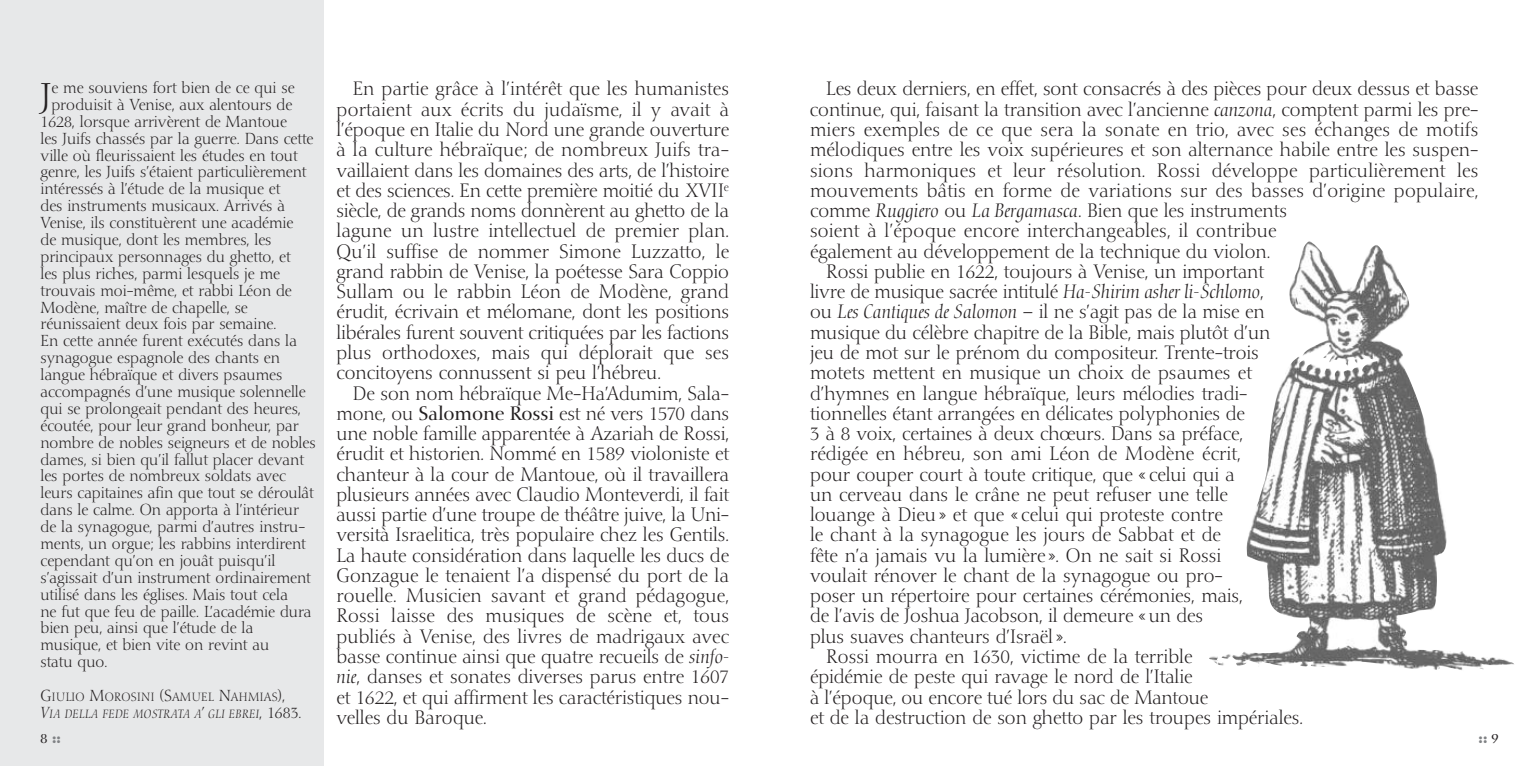
<style>
.page{position:relative;width:1539px;height:766px;background:#fff}
.page>*{position:absolute;margin:0;border:0;box-sizing:border-box;transform-origin:0 0}
.t1{font:300 38.25px "Nofret";color:#231f20}
.t2{font:300 19.12px/20.2px "Nofret";color:#231f20;text-align:justify}
.t3{font:300 15.75px "Nofret";color:#231f20}
.t4{font:700 13.5px "Nofret";color:#808285}
.t5{font:italic 300 11.7px/16.9px "Nofret";letter-spacing:.02em;color:#231f20}
.s1{font-style:normal;font-size:15.75px}
.s2{font-style:normal}
.s3{font-size:15.75px}
.s4{font-weight:400}
.s5{font-style:italic}
.s6{font-weight:400;color:#231f20}
</style>
<div class="page">
<div style="left:0;top:0;width:324px;height:765px;background:#e7e8e9"></div>
<img style="left:1209px;top:241px;width:305px;height:429px">
<h1 class="t1" style="left:40px;top:81px;width:13px">J</h1>
<p class="t3" style="left:51px;top:81px;width:245px">e me souviens fort bien de ce qui se</p>
<p class="t3" style="left:51px;top:98px;width:242px">produisit à Venise, aux alentours de</p>
<p class="t3" style="left:40px;top:115px;width:248px">1628, lorsque arrivèrent de Mantoue</p>
<p class="t3" style="left:40px;top:132px;width:274px">les Juifs chassés par la guerre. Dans cette</p>
<p class="t3" style="left:40px;top:149px;width:259px">ville où fleurissaient les études en tout</p>
<p class="t3" style="left:40px;top:165px;width:268px">genre, les Juifs s’étaient particulièrement</p>
<p class="t3" style="left:40px;top:182px;width:241px">intéressés à l’étude de la musique et</p>
<p class="t3" style="left:40px;top:199px;width:246px">des instruments musicaux. Arrivés à</p>
<p class="t3" style="left:40px;top:216px;width:254px">Venise, ils constituèrent une académie</p>
<p class="t3" style="left:40px;top:233px;width:232px">de musique, dont les membres, les</p>
<p class="t3" style="left:40px;top:250px;width:252px">principaux personnages du ghetto, et</p>
<p class="t3" style="left:40px;top:267px;width:241px">les plus riches, parmi lesquels je me</p>
<p class="t3" style="left:40px;top:284px;width:253px">trouvais moi-même, et rabbi Léon de</p>
<p class="t3" style="left:40px;top:300px;width:209px">Modène, maître de chapelle, se</p>
<p class="t3" style="left:40px;top:317px;width:237px">réunissaient deux fois par semaine.</p>
<p class="t3" style="left:40px;top:334px;width:258px">En cette année furent exécutés dans la</p>
<p class="t3" style="left:40px;top:351px;width:241px">synagogue espagnole des chants en</p>
<p class="t3" style="left:40px;top:368px;width:243px">langue hébraïque et divers psaumes</p>
<p class="t3" style="left:40px;top:385px;width:267px">accompagnés d’une musique solennelle</p>
<p class="t3" style="left:40px;top:402px;width:262px">qui se prolongeait pendant des heures,</p>
<p class="t3" style="left:40px;top:419px;width:260px">écoutée, pour leur grand bonheur, par</p>
<p class="t3" style="left:40px;top:435px;width:277px">nombre de nobles seigneurs et de nobles</p>
<p class="t3" style="left:40px;top:452px;width:265px">dames, si bien qu’il fallut placer devant</p>
<p class="t3" style="left:40px;top:469px;width:247px">les portes de nombreux soldats avec</p>
<p class="t3" style="left:40px;top:486px;width:275px">leurs capitaines afin que tout se déroulât</p>
<p class="t3" style="left:40px;top:503px;width:260px">dans le calme. On apporta à l’intérieur</p>
<p class="t3" style="left:40px;top:520px;width:266px">de la synagogue, parmi d’autres instru-</p>
<p class="t3" style="left:40px;top:537px;width:267px">ments, un orgue; les rabbins interdirent</p>
<p class="t3" style="left:40px;top:554px;width:236px">cependant qu’on en jouât puisqu’il</p>
<p class="t3" style="left:40px;top:570px;width:272px">s’agissait d’un instrument ordinairement</p>
<p class="t3" style="left:40px;top:587px;width:249px">utilisé dans les églises. Mais tout cela</p>
<p class="t3" style="left:40px;top:604px;width:272px">ne fut que feu de paille. L’académie dura</p>
<p class="t3" style="left:40px;top:621px;width:214px">bien peu, ainsi que l’étude de la</p>
<p class="t3" style="left:40px;top:638px;width:230px">musique, et bien vite on revint au</p>
<p class="t3" style="left:40px;top:655px;width:68px">statu quo.</p>
<p class="t5" style="left:40px;top:689px;width:263px"><span class="s1">G</span><span class="s2">IULIO</span> <span class="s1">M</span><span class="s2">OROSINI</span> <span class="s1">(S</span><span class="s2">AMUEL</span> <span class="s1">N</span><span class="s2">AHMIAS</span><span class="s1">),<br></span><span class="s3">V</span>IA DELLA FEDE MOSTRATA A<span class="s3">’</span> GLI EBREI<span class="s1">, 1683.</span></p>
<p class="t2" style="left:336px;top:81px;width:394px;text-indent:16px">En partie grâce à l’intérêt que les humanistes portaient aux écrits du judaïsme, il y avait à l’époque en Italie du Nord une grande ouverture à la culture hébraïque; de nombreux Juifs tra&shy;vaillaient dans les domaines des arts, de l’histoire et des sciences. En cette première moitié du XVII<sup>e </sup>siècle, de grands noms donnèrent au ghetto de la lagune un lustre intellectuel de premier plan.<br>Qu’il suffise de nommer Simone Luzzatto, le grand rabbin de Venise, la poétesse Sara Coppio Sullam ou le rabbin Léon de Modène, grand érudit, écrivain et mélomane, dont les positions libérales furent souvent critiquées par les factions plus orthodoxes, mais qui déplorait que ses concitoyens connussent si peu l’hébreu.</p>
<p class="t2" style="left:336px;top:384px;width:394px;text-indent:16px">De son nom hébraïque Me-Ha’Adumim, Sala&shy;mone, ou <span class="s4">Salomone Rossi</span> est né vers 1570 dans une noble famille apparentée à Azariah de Rossi, érudit et historien. Nommé en 1589 violoniste et chanteur à la cour de Mantoue, où il travaillera plusieurs années avec Claudio Monteverdi, il fait aussi partie d’une troupe de théâtre juive, la Uni&shy;versità Israelitica, très populaire chez les Gentils.<br>La haute considération dans laquelle les ducs de Gonzague le tenaient l’a dispensé du port de la rouelle. Musicien savant et grand pédagogue, Rossi laisse des musiques de scène et, tous publiés à Venise, des livres de madrigaux avec basse continue ainsi que quatre recueils de <span class="s5">sinfo&shy;nie</span>, danses et sonates diverses parus entre 1607 et 1622, et qui affirment les caractéristiques nou&shy;velles du Baroque.</p>
<p class="t2" style="left:826px;top:81px;width:654px">Les deux derniers, en effet, sont consacrés à des pièces pour deux dessus et basse</p>
<p class="t2" style="left:810px;top:101px;width:670px">continue, qui, faisant la transition avec l’ancienne <span class="s5">canzona</span>, comptent parmi les pre-</p>
<p class="t2" style="left:810px;top:121px;width:670px">miers exemples de ce que sera la sonate en trio, avec ses échanges de motifs</p>
<p class="t2" style="left:810px;top:141px;width:670px">mélodiques entre les voix supérieures et son alternance habile entre les suspen-</p>
<p class="t2" style="left:810px;top:162px;width:670px">sions harmoniques et leur résolution. Rossi développe particulièrement les</p>
<p class="t2" style="left:810px;top:182px;width:670px">mouvements bâtis en forme de variations sur des basses d’origine populaire,</p>
<p class="t2" style="left:810px;top:202px;width:478px">comme <span class="s5">Ruggiero</span> ou <span class="s5">La Bergamasca</span>. Bien que les instruments</p>
<p class="t2" style="left:810px;top:222px;width:468px">soient à l’époque encore interchangeables, il contribue</p>
<p class="t2" style="left:810px;top:243px;width:462px">également au développement de la technique du violon.</p>
<p class="t2" style="left:826px;top:263px;width:439px">Rossi publie en 1622, toujours à Venise, un important</p>
<p class="t2" style="left:810px;top:283px;width:455px">livre de musique sacrée intitulé <span class="s5">Ha-Shirim asher li-Schlomo</span>,</p>
<p class="t2" style="left:810px;top:303px;width:456px">ou <span class="s5">Les Cantiques de Salomon</span> — il ne s’agit pas de la mise en</p>
<p class="t2" style="left:810px;top:324px;width:462px">musique du célèbre chapitre de la Bible, mais plutôt d’un</p>
<p class="t2" style="left:810px;top:344px;width:450px">jeu de mot sur le prénom du compositeur. Trente-trois</p>
<p class="t2" style="left:810px;top:364px;width:444px">motets mettent en musique un choix de psaumes et</p>
<p class="t2" style="left:810px;top:384px;width:439px">d’hymnes en langue hébraïque, leurs mélodies tradi-</p>
<p class="t2" style="left:810px;top:405px;width:436px">tionnelles étant arrangées en délicates polyphonies de</p>
<p class="t2" style="left:810px;top:425px;width:434px">3 à 8 voix, certaines à deux chœurs. Dans sa préface,</p>
<p class="t2" style="left:810px;top:445px;width:432px">rédigée en hébreu, son ami Léon de Modène écrit,</p>
<p class="t2" style="left:810px;top:465px;width:426px">pour couper court à toute critique, que « celui qui a</p>
<p class="t2" style="left:810px;top:486px;width:419px">un cerveau dans le crâne ne peut refuser une telle</p>
<p class="t2" style="left:810px;top:506px;width:414px">louange à Dieu » et que « celui qui proteste contre</p>
<p class="t2" style="left:810px;top:526px;width:412px">le chant à la synagogue les jours de Sabbat et de</p>
<p class="t2" style="left:810px;top:546px;width:413px">fête n’a jamais vu la lumière ». On ne sait si Rossi</p>
<p class="t2" style="left:810px;top:567px;width:414px">voulait rénover le chant de la synagogue ou pro-</p>
<p class="t2" style="left:810px;top:587px;width:434px">poser un répertoire pour certaines cérémonies, mais,</p>
<p class="t2" style="left:810px;top:607px;width:395px">de l’avis de Joshua Jacobson, il demeure « un des</p>
<p class="t2" style="left:810px;top:627px;width:258px">plus suaves chanteurs d’Israël».</p>
<p class="t2" style="left:826px;top:648px;width:368px">Rossi mourra en 1630, victime de la terrible</p>
<p class="t2" style="left:810px;top:668px;width:384px">épidémie de peste qui ravage le nord de l’Italie</p>
<p class="t2" style="left:810px;top:688px;width:400px">à l’époque, ou encore tué lors du sac de Mantoue</p>
<p class="t2" style="left:810px;top:708px;width:495px">et de la destruction de son ghetto par les troupes impériales.</p>
<p class="t4" style="left:41px;top:732px;width:22px"><span class="s6">8</span> ::</p>
<p class="t4" style="left:1478px;top:732px;width:22px">:: <span class="s6">9</span></p>
</div>
